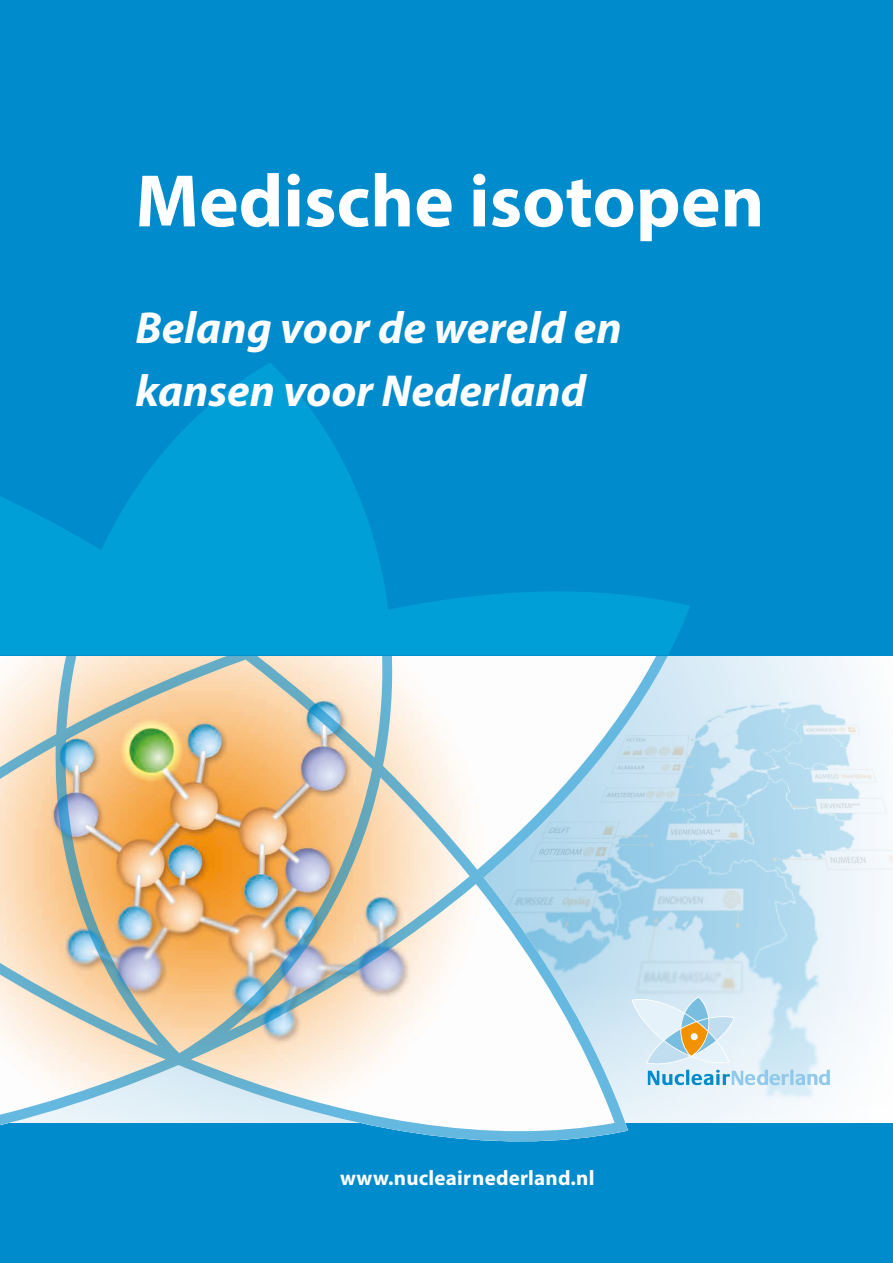
<style>
.page{position:relative;width:893px;height:1263px;background:#fff}
.page>*{position:absolute;margin:0;border:0;box-sizing:border-box;transform-origin:0 0}
.t1{font:700 75px "Myriad Pro";color:#fff}
.t2{font:italic 700 45px/63px "Myriad Pro";color:#fff}
.t3{font:700 21px "Myriad Pro";letter-spacing:.01em;color:#fff}
</style>
<div class="page">
<img style="left:690px;top:655px;width:203px;height:469px">
<div style="left:0;top:1124px;width:893px;height:139px;background:#008bcc"></div>
<div style="left:0;top:0;width:893px;height:655px;background:#008bcc"></div>
<hr style="left:790px;top:1070px;width:3px;height:15px;background:#90c9eb">
<svg style="left:795px;top:1070px;width:35px;height:15px"></svg>
<svg style="left:690px;top:996px;width:99px;height:89px"></svg>
<div style="left:691px;top:1033px;width:7px;height:7px;background:#fff;border-radius:50%"></div>
<svg style="left:0;top:655px;width:690px;height:487px"></svg>
<svg style="left:0;top:363px;width:690px;height:292px"></svg>
<h1 class="t1" style="left:135px;top:152px;width:631px">Medische isotopen</h1>
<p class="t2" style="left:135px;top:295px;width:488px">Belang voor de wereld en kansen voor Nederland</p>
<p class="t3" style="left:340px;top:1164px;width:256px">www.nucleairnederland.nl</p>
</div>
